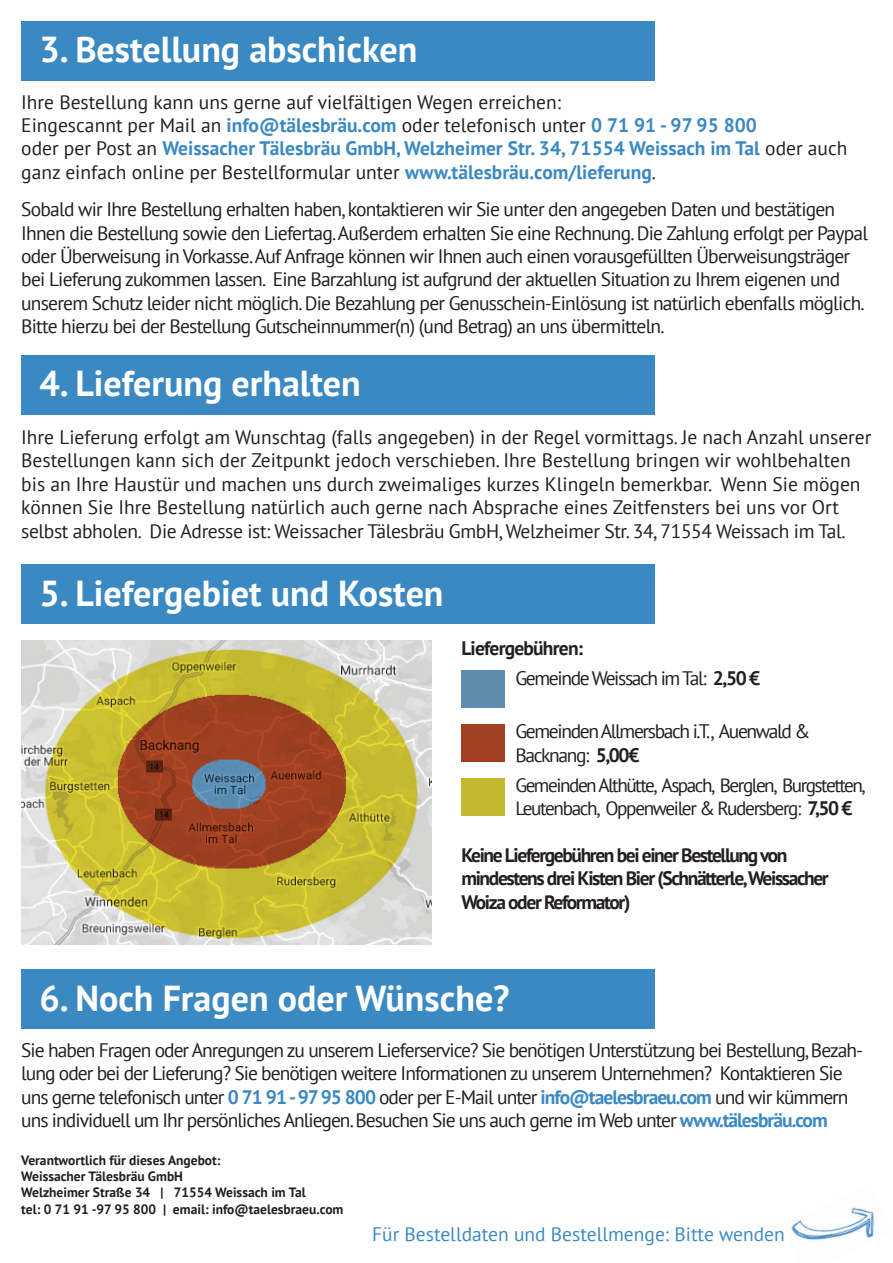
<style>
.page{position:relative;width:893px;height:1263px;background:#fff}
.page>*{position:absolute;margin:0;border:0;box-sizing:border-box;transform-origin:0 0}
.t1{font:700 36px "PT Sans";color:#fff}
.t2{font:19.5px/23.4px "PT Sans";letter-spacing:-.04em;color:#231f20}
.t3{font:19.5px/23.4px "PT Sans";color:#231f20}
.t4{font:700 19.5px/23.4px "PT Sans";letter-spacing:-.07em;color:#231f20}
.t5{font:19.5px/30px "PT Sans";letter-spacing:-.07em;color:#231f20}
.t6{font:19.5px "PT Sans";color:#3b89c3}
.t7{font:19.2px/23.4px "PT Sans";letter-spacing:-.075em;color:#231f20}
.t8{font:700 13.5px/16.2px "PT Sans";color:#231f20}
.s1{font-weight:700;color:#3b89c3}
.s2{font-weight:700}
.s3{font-weight:700;font-size:19.5px}
</style>
<div class="page">
<img style="left:791px;top:1207px;width:83px;height:33px">
<div style="left:21px;top:21px;width:634px;height:60px;background:#3b89c3"></div>
<div style="left:21px;top:564px;width:634px;height:60px;background:#3b89c3"></div>
<div style="left:21px;top:969px;width:634px;height:60px;background:#3b89c3"></div>
<div style="left:21px;top:355px;width:634px;height:60px;background:#3b89c3"></div>
<img style="left:21px;top:640px;width:411px;height:304px">
<div style="left:461px;top:671px;width:44px;height:37px;background:#5d8caf"></div>
<div style="left:461px;top:724px;width:44px;height:37px;background:#9f4122"></div>
<div style="left:461px;top:778px;width:44px;height:37px;background:#c4b82f"></div>
<h1 class="t1" style="left:39px;top:26px;width:379px">3. Bestellung abschicken</h1>
<p class="t3" style="left:21px;top:90px;width:828px">Ihre Bestellung kann uns gerne auf vielfältigen Wegen erreichen:<br>Eingescannt per Mail an <span class="s1">info@tälesbräu.com</span> oder telefonisch unter <span class="s1">0 71 91 - 97 95 800<br></span>oder per Post an <span class="s1">Weissacher Tälesbräu GmbH, Welzheimer Str. 34, 71554 Weissach im Tal</span> oder auch ganz einfach online per Bestellformular unter <span class="s1">www.tälesbräu.com/lieferung</span>.</p>
<p class="t2" style="left:21px;top:197px;width:848px">Sobald wir Ihre Bestellung erhalten haben, kontaktieren wir Sie unter den angegeben Daten und bestätigen Ihnen die Bestellung sowie den Liefertag. Außerdem erhalten Sie eine Rechnung. Die Zahlung erfolgt per Paypal oder Überweisung in Vorkasse. Auf Anfrage können wir Ihnen auch einen vorausgefüllten Überweisungsträger bei Lieferung zukommen lassen. Eine Barzahlung ist aufgrund der aktuellen Situation zu Ihrem eigenen und unserem Schutz leider nicht möglich. Die Bezahlung per Genusschein-Einlösung ist natürlich ebenfalls möglich.<br>Bitte hierzu bei der Bestellung Gutscheinnummer(n) (und Betrag) an uns übermitteln.</p>
<h1 class="t1" style="left:39px;top:360px;width:323px">4. Lieferung erhalten</h1>
<p class="t3" style="left:21px;top:425px;width:852px">Ihre Lieferung erfolgt am Wunschtag (falls angegeben) in der Regel vormittags. Je nach Anzahl unserer Bestellungen kann sich der Zeitpunkt jedoch verschieben. Ihre Bestellung bringen wir wohlbehalten bis an Ihre Haustür und machen uns durch zweimaliges kurzes Klingeln bemerkbar. Wenn Sie mögen können Sie Ihre Bestellung natürlich auch gerne nach Absprache eines Zeitfensters bei uns vor Ort selbst abholen. Die Adresse ist: Weissacher Tälesbräu GmbH, Welzheimer Str. 34, 71554 Weissach im Tal.</p>
<h1 class="t1" style="left:39px;top:569px;width:406px">5. Liefergebiet und Kosten</h1>
<p class="t5" style="left:515px;top:633px;width:246px;text-indent:-54px"><span class="s2">Liefergebühren:<br></span>Gemeinde Weissach im Tal: <span class="s2">2,50 €</span></p>
<p class="t5" style="left:515px;top:719px;width:296px;line-height:23.4px">Gemeinden Allmersbach i.T., Auenwald &amp;<br>Backnang: <span class="s2">5,00€</span></p>
<p class="t7" style="left:515px;top:773px;width:352px">Gemeinden Althütte, Aspach, Berglen, Burgstetten,<br>Leutenbach, Oppenweiler &amp; Rudersberg: <span class="s3">7,50 €</span></p>
<p class="t4" style="left:461px;top:843px;width:369px">Keine Liefergebühren bei einer Bestellung von mindestens drei Kisten Bier (Schnätterle,Weissacher<br>Woiza oder Reformator)</p>
<h1 class="t1" style="left:39px;top:974px;width:472px">6. Noch Fragen oder Wünsche?</h1>
<p class="t2" style="left:21px;top:1038px;width:843px">Sie haben Fragen oder Anregungen zu unserem Lieferservice? Sie benötigen Unterstützung bei Bestellung, Bezah&shy;lung oder bei der Lieferung? Sie benötigen weitere Informationen zu unserem Unternehmen? Kontaktieren Sie uns gerne telefonisch unter <span class="s1">0 71 91 - 97 95 800</span> oder per E-Mail unter <span class="s1">info@taelesbraeu.com</span> und wir kümmern uns individuell um Ihr persönliches Anliegen. Besuchen Sie uns auch gerne im Web unter <span class="s1">www.tälesbräu.com</span></p>
<p class="t8" style="left:21px;top:1152px;width:324px">Verantwortlich für dieses Angebot:<br>Weissacher Tälesbräu GmbH<br>Welzheimer Straße 34 | 71554 Weissach im Tal<br>tel: 0 71 91 -97 95 800 | email: info@taelesbraeu.com</p>
<p class="t6" style="left:372px;top:1221px;width:414px">Für Bestelldaten und Bestellmenge: Bitte wenden</p>
</div>
